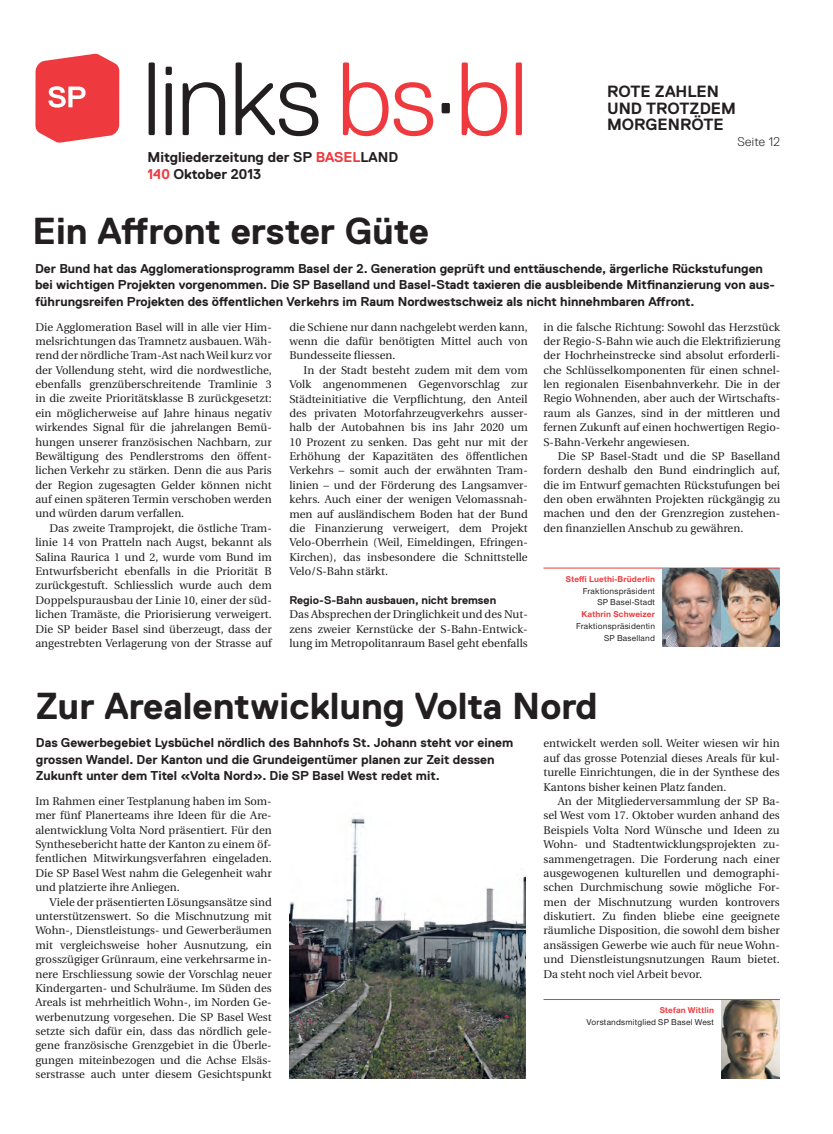
<style>
.page{position:relative;width:833px;height:1134px;background:#fff}
.page>*{position:absolute;margin:0;border:0;box-sizing:border-box;transform-origin:0 0}
.t1{font:300 103.75px "Replica";letter-spacing:-.015em;color:#231f20}
.t2{font:700 37.5px "Replica";color:#231f20}
.t3{font:700 16.25px/16.2px "Replica";color:#231f20}
.t4{font:700 14.25px/17.5px "Replica";color:#231f20}
.t5{font:700 12.75px/16.2px "Replica";color:#231f20}
.t6{font:300 12.5px "Replica";color:#231f20}
.t7{font:11.25px/14.4px "Utopia";color:#231f20;text-align:justify}
.t8{font:700 11.25px "Replica";color:#231f20}
.t9{font:500 8.75px/11.9px "Nimbus San Nov";letter-spacing:.02em;color:#231f20;text-align:right}
.t10{font:700 8.75px "Nimbus San Nov";letter-spacing:.02em;color:#ee3a3e}
.s1{color:#ee3a3e}
</style>
<div class="page">
<svg style="left:35px;top:54px;width:84px;height:89px;background:#f05a5d"></svg>
<img style="left:662px;top:569px;width:118px;height:78px">
<hr style="left:543px;top:568px;width:237px;height:1px;background:#ee3a3e">
<img style="left:289px;top:817px;width:237px;height:261px">
<img style="left:721px;top:1000px;width:59px;height:78px">
<hr style="left:543px;top:999px;width:237px;height:1px;background:#ee3a3e">
<h1 class="t1" style="left:142px;top:42px;width:387px">links <span class="s1">bs</span>·<span class="s1">bl</span></h1>
<p class="t4" style="left:147px;top:148px;width:223px">M itgliederzeitung der SP <span class="s1">BASEL</span> LAND<br><span class="s1">140</span> Oktober 2013</p>
<h2 class="t2" style="left:33px;top:210px;width:398px">Ein Affront erster Güte</h2>
<p class="t5" style="left:35px;top:260px;width:741px">Der Bund hat das Agglomerationsprogramm Basel der 2. Generation geprüft und enttäuschende, ärgerliche Rückstufungen bei wichtigen Projekten vorgenommen. Die SP Baselland und Basel-Stadt taxieren die ausbleibende M itfinanzierung von aus&shy;führungsreifen Projekten des öffentlichen Verkehrs im Raum Nordwestschweiz als nicht hinnehmbaren Affront.</p>
<p class="t7" style="left:35px;top:320px;width:238px">Die Agglomeration Basel will in alle vier Him&shy;melsrichtungen das Tramnetz ausbauen. Wäh&shy;rend der nördliche Tram-Ast nach Weil kurz vor der Vollendung steht, wird die nordwestliche, ebenfalls grenzüberschreitende Tramlinie 3 in die zweite Prioritätsklasse B zurückgesetzt: ein möglicherweise auf Jahre hinaus negativ wirkendes Signal für die jahrelangen Bemü&shy;hungen unserer französischen Nachbarn, zur Bewältigung des Pendlerstroms den öffent&shy;lichen Verkehr zu stärken. Denn die aus Paris der Region zugesagten Gelder können nicht auf einen späteren Termin verschoben werden und würden darum verfallen.</p>
<p class="t7" style="left:35px;top:521px;width:238px;text-indent:14px">Das zweite Tramprojekt, die östliche Tram&shy;linie 14 von Pratteln nach Augst, bekannt als Salina Raurica 1 und 2, wurde vom Bund im Entwurfsbericht ebenfalls in die Priorität B zurückgestuft. Schliesslich wurde auch dem Doppelspurausbau der Linie 10, einer der süd&shy;lichen Tramäste, die Priorisierung verweigert.<br>Die SP beider Basel sind überzeugt, dass der angestrebten Verlagerung von der Strasse auf</p>
<h3 class="t3" style="left:607px;top:84px;width:130px">rote zahlen und trotzdem morgenröte</h3>
<p class="t6" style="left:737px;top:134px;width:44px">Seite 12</p>
<p class="t7" style="left:543px;top:320px;width:238px">in die falsche Richtung: Sowohl das Herzstück der Regio-S-Bahn wie auch die Elektrifizierung der Hochrheinstrecke sind absolut erforderli&shy;che Schlüsselkomponenten für einen schnel&shy;len regionalen Eisenbahnverkehr. Die in der Regio Wohnenden, aber auch der Wirtschafts&shy;raum als Ganzes, sind in der mittleren und fernen Zukunft auf einen hochwertigen Regio-S-Bahn-Verkehr angewiesen.</p>
<p class="t7" style="left:543px;top:449px;width:238px;text-indent:14px">Die SP Basel-Stadt und die SP Baselland fordern deshalb den Bund eindringlich auf, die im Entwurf gemachten Rückstufungen bei den oben erwähnten Projekten rückgängig zu machen und den der Grenzregion zustehen&shy;den finanziellen Anschub zu gewähren.</p>
<p class="t7" style="left:289px;top:320px;width:240px">die Schiene nur dann nachgelebt werden kann, wenn die dafür benötigten Mittel auch von Bundesseite fliessen.</p>
<p class="t7" style="left:289px;top:363px;width:240px;text-align:left;text-indent:14px">In der Stadt besteht zudem mit dem vom Volk angenommenen Gegenvorschlag zur Städteinitiative die Verpflichtung, den Anteil des privaten Motorfahrzeugverkehrs ausser&shy;halb der Autobahnen bis ins Jahr 2020 um 10 Prozent zu senken. Das geht nur mit der Erhöhung der Kapazitäten des öffentlichen Verkehrs – somit auch der erwähnten Tram&shy;linien – und der Förderung des Langsamver&shy;kehrs. Auch einer der wenigen Velomassnah&shy;men auf ausländischem Boden hat der Bund die Finanzierung verweigert, dem Projekt Velo-Oberrhein (Weil, Eimeldingen, Efringen-Kirchen), das insbesondere die Schnittstelle Velo/S-Bahn stärkt.</p>
<p class="t8" style="left:289px;top:594px;width:208px">Regio-S-Bahn ausbauen, nicht bremsen</p>
<p class="t7" style="left:289px;top:607px;width:240px">Das Absprechen der Dringlichkeit und des Nut&shy;zens zweier Kernstücke der S-Bahn-Entwick&shy;lung im Metropolitanraum Basel geht ebenfalls</p>
<p class="t10" style="left:566px;top:573px;width:91px">Steffi Luethi-Brüderlin</p>
<p class="t9" style="left:583px;top:585px;width:74px">Fraktionspräsident<br>SP Basel-Stadt</p>
<p class="t10" style="left:581px;top:609px;width:75px">Kathrin Schweizer</p>
<p class="t9" style="left:576px;top:620px;width:80px">Fraktionspräsidentin<br>SP Baselland</p>
<h2 class="t2" style="left:35px;top:685px;width:564px">Zur Arealentwicklung Volta Nord</h2>
<p class="t5" style="left:36px;top:735px;width:479px">Das Gewerbegebiet Lysbüchel nördlich des Bahnhofs St. Johann steht vor einem grossen Wandel. Der Kanton und die Grundeigentümer planen zur Zeit dessen -Zukunft unter dem Titel «Volta Nord». Die SP Basel West redet mit.</p>
<p class="t7" style="left:543px;top:737px;width:238px">entwickelt werden soll. Weiter wiesen wir hin auf das grosse Potenzial dieses Areals für kul&shy;turelle Einrichtungen, die in der Synthese des Kantons bisher keinen Platz fanden.</p>
<p class="t7" style="left:543px;top:794px;width:238px;text-indent:14px">An der Mitgliederversammlung der SP Ba&shy;sel West vom 17. Oktober wurden anhand des Beispiels Volta Nord Wünsche und Ideen zu Wohn- und Stadtentwicklungsprojekten zu&shy;sammengetragen. Die Forderung nach einer ausgewogenen kulturellen und demographi&shy;schen Durchmischung sowie mögliche For&shy;men der Mischnutzung wurden kontrovers diskutiert. Zu finden bliebe eine geeignete räumliche Disposition, die sowohl dem bisher ansässigen Gewerbe wie auch für neue Wohn&shy;und Dienstleistungsnutzungen Raum bietet.<br>Da steht noch viel Arbeit bevor.</p>
<p class="t10" style="left:659px;top:1005px;width:56px">Stefan Wittlin</p>
<p class="t9" style="left:586px;top:1016px;width:129px">Vorstandsmitglied SP Basel West</p>
<p class="t7" style="left:35px;top:794px;width:238px">Im Rahmen einer Testplanung haben im Som&shy;mer fünf Planerteams ihre Ideen für die Are&shy;alentwicklung Volta Nord präsentiert. Für den Synthesebericht hatte der Kanton zu einem öf&shy;fentlichen Mitwirkungsverfahren eingeladen.<br>Die SP Basel West nahm die Gelegenheit wahr und platzierte ihre Anliegen.</p>
<p class="t7" style="left:35px;top:895px;width:238px;text-indent:14px">Viele der präsentierten Lösungsansätze sind unterstützenswert. So die Mischnutzung mit Wohn-, Dienstleistungs- und Gewerberäumen mit vergleichsweise hoher Ausnutzung, ein grosszügiger Grünraum, eine verkehrsarme in&shy;nere Erschliessung sowie der Vorschlag neuer Kindergarten- und Schulräume. Im Süden des Areals ist mehrheitlich Wohn-, im Norden Ge&shy;werbenutzung vorgesehen. Die SP Basel West setzte sich dafür ein, dass das nördlich gele&shy;gene französische Grenzgebiet in die Überle&shy;gungen miteinbezogen und die Achse Elsäs&shy;serstrasse auch unter diesem Gesichtspunkt</p>
</div>
